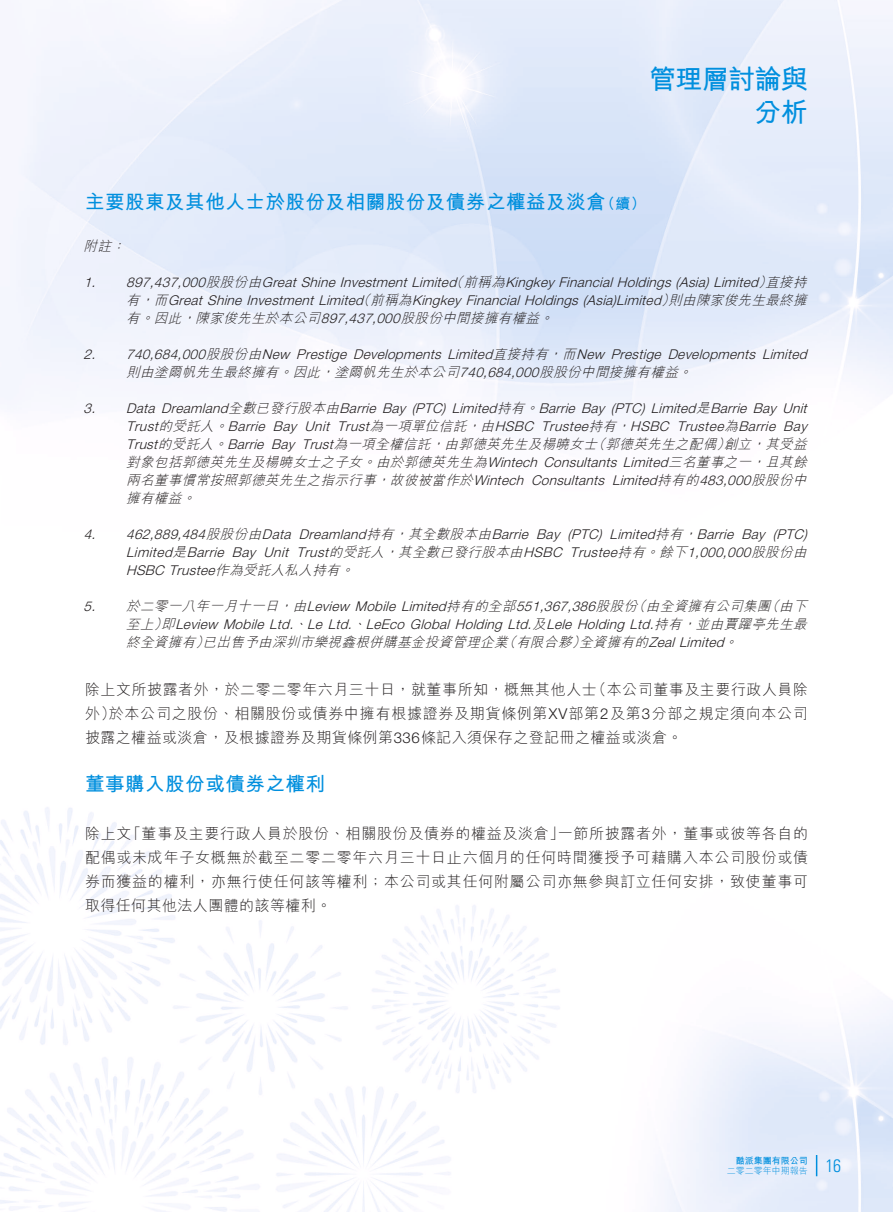
<style>
.page{position:relative;width:893px;height:1212px;background:#fff}
.page>*{position:absolute;margin:0;border:0;box-sizing:border-box;transform-origin:0 0}
.t1{font:700 27px/32.4px "M Hei HK";letter-spacing:-.025em;color:#008fde;text-align:right}
.t2{font:700 19.5px "M Hei HK";letter-spacing:.03em;color:#008fde}
.t3{font:300 15px/24px "M Hei HK";letter-spacing:.045em;color:#231f20}
.t4{font:700 15px "M Hei HK";color:#008fde}
.t5{font:italic 300 13.5px "Helvetica Neue LT Std";color:#231f20}
.t6{font:italic 300 13.5px/18px "M Hei HK";color:#231f20}
.t7{font:300 9px/10.5px "M Hei HK";color:#008fde}
.s1{font-family:"M Hei HK"}
.s2{font-family:"Helvetica Neue LT Std"}
.s3{font-weight:700}
.s4{font-family:"Univers LT Std";font-stretch:condensed;font-size:18px}
</style>
<div class="page">
<svg style="left:816px;top:1155px;width:1px;height:21px"></svg>
<h1 class="t1" style="left:649px;top:61px;width:160px">管理層討論與分析</h1>
<h2 class="t2" style="left:85px;top:187px;width:522px">主要股東及其他人士於股份及相關股份及債券之權益及淡倉</h2>
<p class="t6" style="left:111px;top:237px;width:19px">：</p>
<p class="t4" style="left:600px;top:192px;width:47px">（續(</p>
<p class="t6" style="left:84px;top:237px;width:32px">附註</p>
<p class="t5" style="left:84px;top:274px;width:17px">1.</p>
<p class="t6" style="left:450px;top:273px;width:19px">（</p>
<p class="t6" style="left:758px;top:273px;width:19px">）</p>
<p class="t5" style="left:705px;top:274px;width:107px">) Limited <span class="s1">直接持</span></p>
<p class="t5" style="left:206px;top:274px;width:504px"><span class="s1">股股份由</span>Great Shine Investment Limited <span class="s1">前稱為</span>Kingkey Financial Holdings Asia</p>
<p class="t5" style="left:675px;top:274px;width:9px">(</p>
<p class="t5" style="left:126px;top:274px;width:85px">897,437,000</p>
<p class="t6" style="left:613px;top:291px;width:199px"><span class="s2">) Limited</span> 則由陳家俊先生最終擁</p>
<p class="t6" style="left:356px;top:291px;width:19px">（</p>
<p class="t6" style="left:661px;top:291px;width:19px">）</p>
<p class="t6" style="left:126px;top:291px;width:19px">有</p>
<p class="t5" style="left:154px;top:292px;width:464px"><span class="s1">而</span>Great Shine Investment Limited <span class="s1">前稱為</span>Kingkey Financial Holdings Asia</p>
<p class="t5" style="left:583px;top:292px;width:9px">(</p>
<p class="t6" style="left:140px;top:291px;width:19px">，</p>
<p class="t6" style="left:401px;top:309px;width:143px">股股份中間接擁有權益</p>
<p class="t6" style="left:196px;top:309px;width:130px">陳家俊先生於本公司</p>
<p class="t6" style="left:126px;top:309px;width:19px">有</p>
<p class="t6" style="left:154px;top:309px;width:32px">因此</p>
<p class="t5" style="left:321px;top:310px;width:85px">897,437,000</p>
<p class="t6" style="left:140px;top:309px;width:19px">。</p>
<p class="t6" style="left:539px;top:309px;width:19px">。</p>
<p class="t6" style="left:182px;top:309px;width:19px">，</p>
<p class="t5" style="left:84px;top:346px;width:17px">2.</p>
<p class="t5" style="left:206px;top:346px;width:347px"><span class="s1">股股份由</span>New Prestige Developments Limited<span class="s1">直接持有</span></p>
<p class="t5" style="left:562px;top:346px;width:250px"><span class="s1">而</span>New Prestige Developments Limited</p>
<p class="t5" style="left:126px;top:346px;width:85px">740,684,000</p>
<p class="t6" style="left:548px;top:345px;width:19px">，</p>
<p class="t6" style="left:126px;top:363px;width:157px">則由塗爾帆先生最終擁有</p>
<p class="t6" style="left:539px;top:363px;width:143px">股股份中間接擁有權益</p>
<p class="t6" style="left:334px;top:363px;width:130px">塗爾帆先生於本公司</p>
<p class="t6" style="left:293px;top:363px;width:32px">因此</p>
<p class="t5" style="left:460px;top:364px;width:85px">740,684,000</p>
<p class="t6" style="left:279px;top:363px;width:19px">。</p>
<p class="t6" style="left:678px;top:363px;width:19px">。</p>
<p class="t6" style="left:320px;top:363px;width:19px">，</p>
<p class="t5" style="left:84px;top:400px;width:17px">3.</p>
<p class="t5" style="left:126px;top:400px;width:280px">Data Dreamland<span class="s1">全數已發行股本由</span>Barrie Bay</p>
<p class="t5" style="left:415px;top:400px;width:114px">PTC Limited<span class="s1">持有</span></p>
<p class="t5" style="left:614px;top:400px;width:163px">PTC Limited<span class="s1">是</span>Barrie Bay</p>
<p class="t5" style="left:412px;top:400px;width:9px">(</p>
<p class="t5" style="left:442px;top:400px;width:5px">)</p>
<p class="t5" style="left:611px;top:400px;width:9px">(</p>
<p class="t5" style="left:641px;top:400px;width:5px">)</p>
<p class="t5" style="left:539px;top:400px;width:67px">Barrie Bay</p>
<p class="t5" style="left:782px;top:400px;width:30px">Unit</p>
<p class="t6" style="left:525px;top:399px;width:19px">。</p>
<p class="t5" style="left:126px;top:418px;width:93px">Trust<span class="s1">的受託人</span></p>
<p class="t5" style="left:304px;top:418px;width:167px">Unit Trust<span class="s1">為一項單位信託</span></p>
<p class="t5" style="left:481px;top:418px;width:140px"><span class="s1">由</span>HSBC Trustee<span class="s1">持有</span></p>
<p class="t5" style="left:630px;top:418px;width:178px">HSBC Trustee<span class="s1">為</span>Barrie Bay</p>
<p class="t5" style="left:228px;top:418px;width:70px">Barrie Bay</p>
<p class="t6" style="left:214px;top:417px;width:19px">。</p>
<p class="t6" style="left:467px;top:417px;width:19px">，</p>
<p class="t6" style="left:616px;top:417px;width:19px">，</p>
<p class="t6" style="left:592px;top:435px;width:19px">（</p>
<p class="t6" style="left:717px;top:435px;width:19px">）</p>
<p class="t6" style="left:445px;top:435px;width:312px">由郭德英先生及楊曉女士郭德英先生之配偶創立</p>
<p class="t5" style="left:126px;top:436px;width:92px">Trust<span class="s1">的受託人</span></p>
<p class="t6" style="left:765px;top:435px;width:46px">其受益</p>
<p class="t6" style="left:302px;top:435px;width:134px"><span class="s2">Trust</span>為一項全權信託</p>
<p class="t5" style="left:227px;top:436px;width:68px">Barrie Bay</p>
<p class="t6" style="left:213px;top:435px;width:19px">。</p>
<p class="t6" style="left:431px;top:435px;width:19px">，</p>
<p class="t6" style="left:751px;top:435px;width:19px">，</p>
<p class="t6" style="left:126px;top:453px;width:241px">對象包括郭德英先生及楊曉女士之子女</p>
<p class="t5" style="left:376px;top:454px;width:380px"><span class="s1">由於郭德英先生為</span>Wintech Consultants Limited<span class="s1">三名董事之一</span></p>
<p class="t6" style="left:765px;top:453px;width:46px">且其餘</p>
<p class="t6" style="left:362px;top:453px;width:19px">。</p>
<p class="t6" style="left:751px;top:453px;width:19px">，</p>
<p class="t6" style="left:182px;top:471px;width:199px;text-indent:-56px">兩名董事慣常按照郭德英先生之指示行事。</p>
<p class="t5" style="left:390px;top:472px;width:314px"><span class="s1">故彼被當作於</span>Wintech Consultants Limited<span class="s1">持有的</span></p>
<p class="t6" style="left:751px;top:471px;width:60px">股股份中</p>
<p class="t5" style="left:699px;top:472px;width:57px">483,000</p>
<p class="t6" style="left:376px;top:471px;width:19px">，</p>
<p class="t6" style="left:126px;top:489px;width:60px">擁有權益</p>
<p class="t5" style="left:84px;top:526px;width:17px">4.</p>
<p class="t5" style="left:206px;top:526px;width:193px"><span class="s1">股股份由</span>Data Dreamland<span class="s1">持有</span></p>
<p class="t5" style="left:408px;top:526px;width:153px"><span class="s1">其全數股本由</span>Barrie Bay</p>
<p class="t5" style="left:610px;top:526px;width:78px">Limited<span class="s1">持有</span></p>
<p class="t5" style="left:568px;top:526px;width:9px">(</p>
<p class="t5" style="left:571px;top:526px;width:32px">PTC</p>
<p class="t5" style="left:598px;top:526px;width:5px">)</p>
<p class="t5" style="left:773px;top:526px;width:9px">(</p>
<p class="t5" style="left:776px;top:526px;width:32px">PTC</p>
<p class="t5" style="left:803px;top:526px;width:5px">(</p>
<p class="t5" style="left:697px;top:526px;width:69px">Barrie Bay</p>
<p class="t5" style="left:126px;top:526px;width:85px">462,889,484</p>
<p class="t6" style="left:394px;top:525px;width:19px">，</p>
<p class="t6" style="left:683px;top:525px;width:19px">，</p>
<p class="t5" style="left:263px;top:544px;width:126px">Unit Trust<span class="s1">的受託人</span></p>
<p class="t6" style="left:659px;top:543px;width:32px">餘下</p>
<p class="t6" style="left:398px;top:543px;width:252px">其全數已發行股本由<span class="s2">HSBC Trustee</span>持有</p>
<p class="t6" style="left:751px;top:543px;width:60px">股股份由</p>
<p class="t5" style="left:126px;top:544px;width:131px">Limited<span class="s1">是</span>Barrie Bay</p>
<p class="t5" style="left:687px;top:544px;width:69px">1,000,000</p>
<p class="t6" style="left:645px;top:543px;width:19px">。</p>
<p class="t6" style="left:384px;top:543px;width:19px">，</p>
<p class="t5" style="left:126px;top:562px;width:219px">HSBC Trustee<span class="s1">作為受託人私人持有</span></p>
<p class="t6" style="left:340px;top:561px;width:19px">。</p>
<p class="t5" style="left:84px;top:598px;width:17px">5.</p>
<p class="t6" style="left:596px;top:597px;width:216px">股股份由全資擁有公司集團由下</p>
<p class="t6" style="left:632px;top:597px;width:19px">（</p>
<p class="t6" style="left:765px;top:597px;width:19px">（</p>
<p class="t6" style="left:126px;top:597px;width:157px">於二零一八年一月十一日</p>
<p class="t5" style="left:293px;top:598px;width:228px"><span class="s1">由</span>Leview Mobile Limited<span class="s1">持有的全部</span></p>
<p class="t5" style="left:516px;top:598px;width:85px">551,367,386</p>
<p class="t6" style="left:279px;top:597px;width:19px">，</p>
<p class="t6" style="left:154px;top:615px;width:19px">）</p>
<p class="t5" style="left:366px;top:616px;width:321px">LeEco Global Holding Ltd <span class="s1">及</span>Lele Holding Ltd <span class="s1">持有</span></p>
<p class="t6" style="left:696px;top:615px;width:116px">並由賈躍亭先生最</p>
<p class="t5" style="left:126px;top:616px;width:169px"><span class="s1">至上即</span>Leview Mobile Ltd</p>
<p class="t5" style="left:307px;top:616px;width:46px">Le Ltd</p>
<p class="t6" style="left:682px;top:615px;width:19px">，</p>
<p class="t6" style="left:289px;top:615px;width:23px">、<span class="s2">.</span></p>
<p class="t6" style="left:348px;top:615px;width:23px">、<span class="s2">.</span></p>
<p class="t5" style="left:528px;top:616px;width:10px">.</p>
<p class="t5" style="left:650px;top:616px;width:10px">.</p>
<p class="t6" style="left:126px;top:633px;width:603px">終全資擁有已出售予由深圳市樂視鑫根併購基金投資管理企業有限合夥全資擁有的<span class="s2">Zeal Limited</span></p>
<p class="t6" style="left:196px;top:633px;width:19px">）</p>
<p class="t6" style="left:503px;top:633px;width:19px">（</p>
<p class="t6" style="left:572px;top:633px;width:19px">）</p>
<p class="t6" style="left:724px;top:633px;width:19px">。</p>
<p class="t3" style="left:591px;top:677px;width:218px">（本公司董事及主要行政人員除</p>
<p class="t3" style="left:109px;top:677px;width:700px;text-indent:-24px">除上文所披露者外，於二零二零年六月三十日，就董事所知，概無其他人士<br>於本公司之股份、相關股份或債券中擁有根據證券及期貨條例第<span class="s2">XV</span>部第<span class="s2">2</span>及第<span class="s2">3</span>分部之規定須向本公司</p>
<p class="t3" style="left:85px;top:701px;width:599px">外）<br>披露之權益或淡倉，及根據證券及期貨條例第<span class="s2">336</span>條記入須保存之登記冊之權益或淡倉。</p>
<h2 class="t2" style="left:85px;top:769px;width:242px">董事購入股份或債券之權利</h2>
<p class="t3" style="left:558px;top:821px;width:252px">一節所披露者外，董事或彼等各自的</p>
<p class="t3" style="left:126px;top:821px;width:440px">「董事及主要行政人員於股份、相關股份及債券的權益及淡倉」</p>
<p class="t3" style="left:85px;top:821px;width:725px">除上文<br>配偶或未成年子女概無於截至二零二零年六月三十日止六個月的任何時間獲授予可藉購入本公司股份或債券而獲益的權利，亦無行使任何該等權利；本公司或其任何附屬公司亦無參與訂立任何安排，致使董事可取得任何其他法人團體的該等權利。</p>
<p class="t7" style="left:727px;top:1155px;width:116px;text-indent:9px"><span class="s3">酷派集團有限公司</span> <span class="s4">16</span>二零二零年中期報告</p>
</div>
